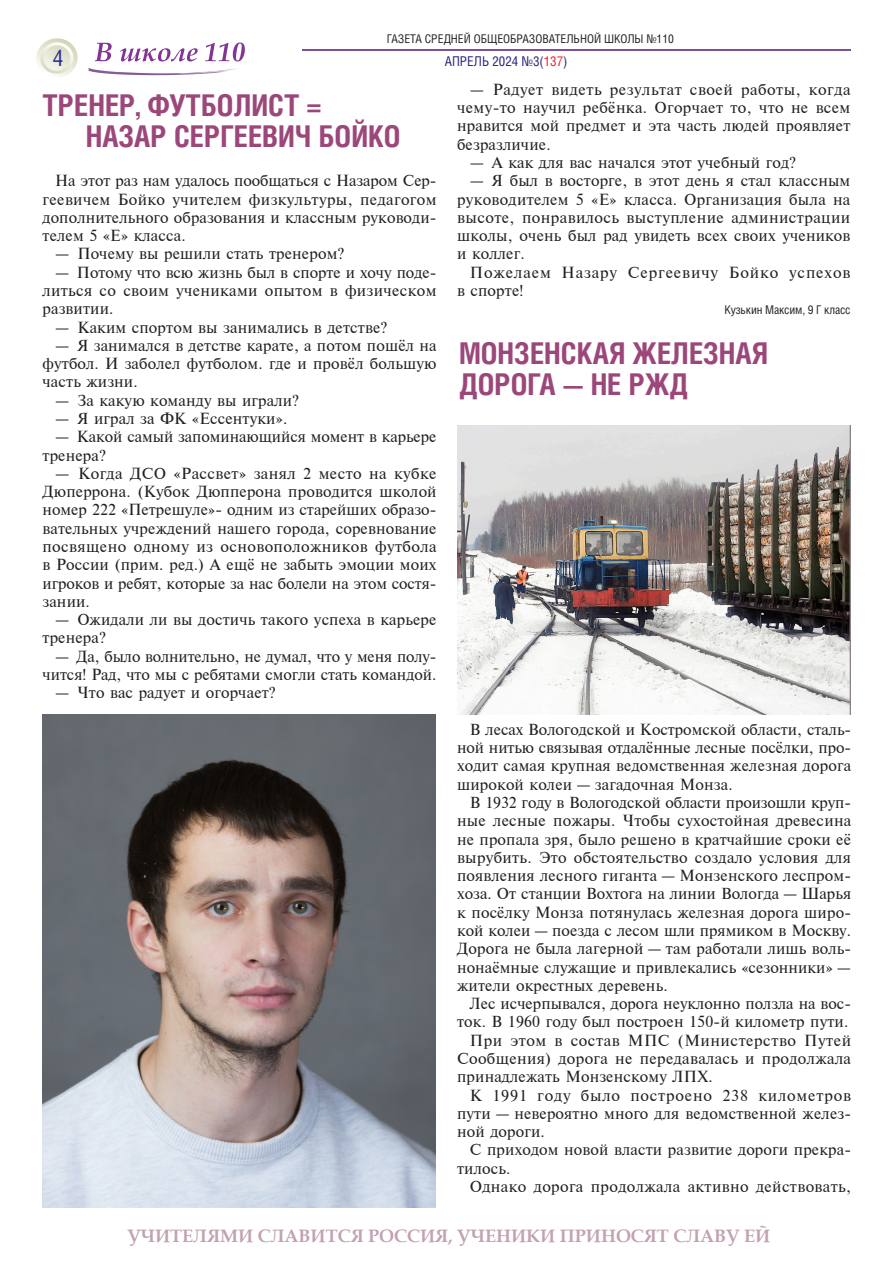
<style>
.page{position:relative;width:893px;height:1263px;background:#fff}
.page>*{position:absolute;margin:0;border:0;box-sizing:border-box;transform-origin:0 0}
.Заголовок{font:700 30px/31.5px "Helios Cond";color:#9c477a}
.t1{font:22.5px "Helios Cond";color:#2e3092}
.t2{font:700 18px "Book Antiqua";color:#c1a1b2}
.default-text{font:15px/18.3px "Newton";letter-spacing:.01em;color:#231f20;text-align:justify}
.default-text-2{font:15px/18.3px "Newton";letter-spacing:.06em;color:#231f20}
.t3{font:13.5px "Helios Cond";color:#27247c}
.Автор_статьи_Helios{font:12px "Helios Cond";color:#231f20}
.s1{color:#ee1d23}
</style>
<div class="page">
<svg style="left:36px;top:38px;width:42px;height:39px"></svg>
<svg style="left:95px;top:43px;width:17px;height:18px"></svg>
<svg style="left:120px;top:48px;width:78px;height:13px"></svg>
<svg style="left:205px;top:42px;width:40px;height:19px"></svg>
<svg style="left:88px;top:68px;width:149px;height:7px"></svg>
<hr style="left:302px;top:49px;width:548px;height:1px;background:#7950a0">
<img style="left:43px;top:714px;width:393px;height:494px">
<img style="left:457px;top:425px;width:393px;height:289px">
<p class="Автор_статьи_Helios" style="left:387px;top:32px;width:288px">ГАЗЕТА СРЕДНЕЙ ОБЩЕОБРАЗОВАТЕЛЬНОЙ ШКОЛЫ №110</p>
<h2 class="t1" style="left:53px;top:44px;width:12px">4</h2>
<p class="t3" style="left:445px;top:53px;width:124px">АПРЕЛЬ 2024 №3(<span class="s1">137</span>)</p>
<p class="Заголовок" style="left:86px;top:89px;width:316px;text-indent:-43px">ТРЕНЕР, ФУТБОЛИСТ =<br>НАЗАР СЕРГЕЕВИЧ БОЙКО</p>
<p class="default-text" style="left:43px;top:172px;width:396px;text-indent:13px">На этот раз нам удалось пообщаться с Назаром Сер&shy;геевичем Бойко учителем физкультуры, педагогом дополнительного образования и классным руководи&shy;телем 5 «Е» класса.</p>
<p class="default-text" style="left:55px;top:245px;width:291px">— Почему вы решили стать тренером?</p>
<p class="default-text" style="left:43px;top:263px;width:396px;text-indent:13px">— Потому что всю жизнь был в спорте и хочу поде&shy;литься со своим учениками опытом в физическом развитии.</p>
<p class="default-text" style="left:55px;top:318px;width:334px">— Каким спортом вы занимались в детстве?</p>
<p class="default-text" style="left:43px;top:336px;width:395px;text-indent:13px">— Я занимался в детстве карате, а потом пошёл на футбол. И заболел футболом. где и провёл большую часть жизни.</p>
<p class="default-text" style="left:55px;top:391px;width:246px">— За какую команду вы играли?</p>
<p class="default-text" style="left:55px;top:409px;width:234px">— Я играл за ФК «Ессентуки».</p>
<p class="default-text" style="left:43px;top:428px;width:395px;text-indent:13px">— Какой самый запоминающийся момент в карьере тренера?</p>
<p class="default-text" style="left:43px;top:464px;width:396px;text-indent:13px">— Когда ДСО «Рассвет» занял 2 место на кубке Дюперрона. (Кубок Дюпперона проводится школой номер 222 «Петрешуле»- одним из старейших образо&shy;вательных учреждений нашего города, соревнование посвящено одному из основоположников футбола в России (прим. ред.) А ещё не забыть эмоции моих игроков и ребят, которые за нас болели на этом состя&shy;зании.</p>
<p class="default-text" style="left:43px;top:610px;width:395px;text-indent:13px">— Ожидали ли вы достичь такого успеха в карьере тренера?</p>
<p class="default-text" style="left:43px;top:647px;width:396px;text-align:right">— Да, было волнительно, не думал, что у меня полу&shy;чится! Рад, что мы с ребятами смогли стать командой.</p>
<p class="default-text" style="left:55px;top:684px;width:222px">— Что вас радует и огорчает?</p>
<p class="default-text" style="left:457px;top:80px;width:395px;text-indent:13px">— Радует видеть результат своей работы, когда чему‑то научил ребёнка. Огорчает то, что не всем нравится мой предмет и эта часть людей проявляет безразличие.</p>
<p class="default-text" style="left:470px;top:153px;width:328px">— А как для вас начался этот учебный год?</p>
<p class="default-text" style="left:457px;top:172px;width:395px;text-indent:13px">— Я был в восторге, в этот день я стал классным руководителем 5 «Е» класса. Организация была на высоте, понравилось выступление администрации школы, очень был рад увидеть всех своих учеников и коллег.</p>
<p class="default-text-2" style="left:457px;top:263px;width:395px;text-indent:13px">Пожелаем Назару Сергеевичу Бойко успехов в спорте!</p>
<p class="Автор_статьи_Helios" style="left:725px;top:303px;width:127px">Кузькин Максим, 9 Г класс</p>
<p class="Заголовок" style="left:459px;top:336px;width:311px">МОНЗЕНСКАЯ ЖЕЛЕЗНАЯ<br>ДОРОГА — НЕ РЖД</p>
<p class="default-text" style="left:457px;top:720px;width:396px;text-indent:13px">В лесах Вологодской и Костромской области, сталь&shy;ной нитью связывая отдалённые лесные посёлки, про&shy;ходит самая крупная ведомственная железная дорога широкой колеи — загадочная Монза.</p>
<p class="default-text" style="left:457px;top:793px;width:396px;text-indent:13px">В 1932 году в Вологодской области произошли круп&shy;ные лесные пожары. Чтобы сухостойная древесина не пропала зря, было решено в кратчайшие сроки её вырубить. Это обстоятельство создало условия для появления лесного гиганта — Монзенского леспром&shy;хоза. От станции Вохтога на линии Вологда — Шарья к посёлку Монза потянулась железная дорога широ&shy;кой колеи — поезда с лесом шли прямиком в Москву.<br>Дорога не была лагерной — там работали лишь воль&shy;нонаёмные служащие и привлекались «сезонники» — жители окрестных деревень.</p>
<p class="default-text" style="left:457px;top:994px;width:396px;text-align:right">Лес исчерпывался, дорога неуклонно ползла на вос&shy;ток. В 1960 году был построен 150‑й километр пути.</p>
<p class="default-text" style="left:457px;top:1031px;width:396px;text-indent:13px">При этом в состав МПС (Министерство Путей Сообщения) дорога не передавалась и продолжала принадлежать Монзенскому ЛПХ.</p>
<p class="default-text" style="left:457px;top:1086px;width:396px;text-indent:13px">К 1991 году было построено 238 километров пути — невероятно много для ведомственной желез&shy;ной дороги.</p>
<p class="default-text" style="left:457px;top:1141px;width:396px;text-indent:13px">С приходом новой власти развитие дороги прекра&shy;тилось.</p>
<p class="default-text" style="left:470px;top:1177px;width:383px">Однако дорога продолжала активно действовать,</p>
<p class="t2" style="left:127px;top:1224px;width:644px">УЧИТЕЛЯМИ СЛАВИТСЯ РОССИЯ, УЧЕНИКИ ПРИНОСЯТ СЛАВУ ЕЙ</p>
</div>
